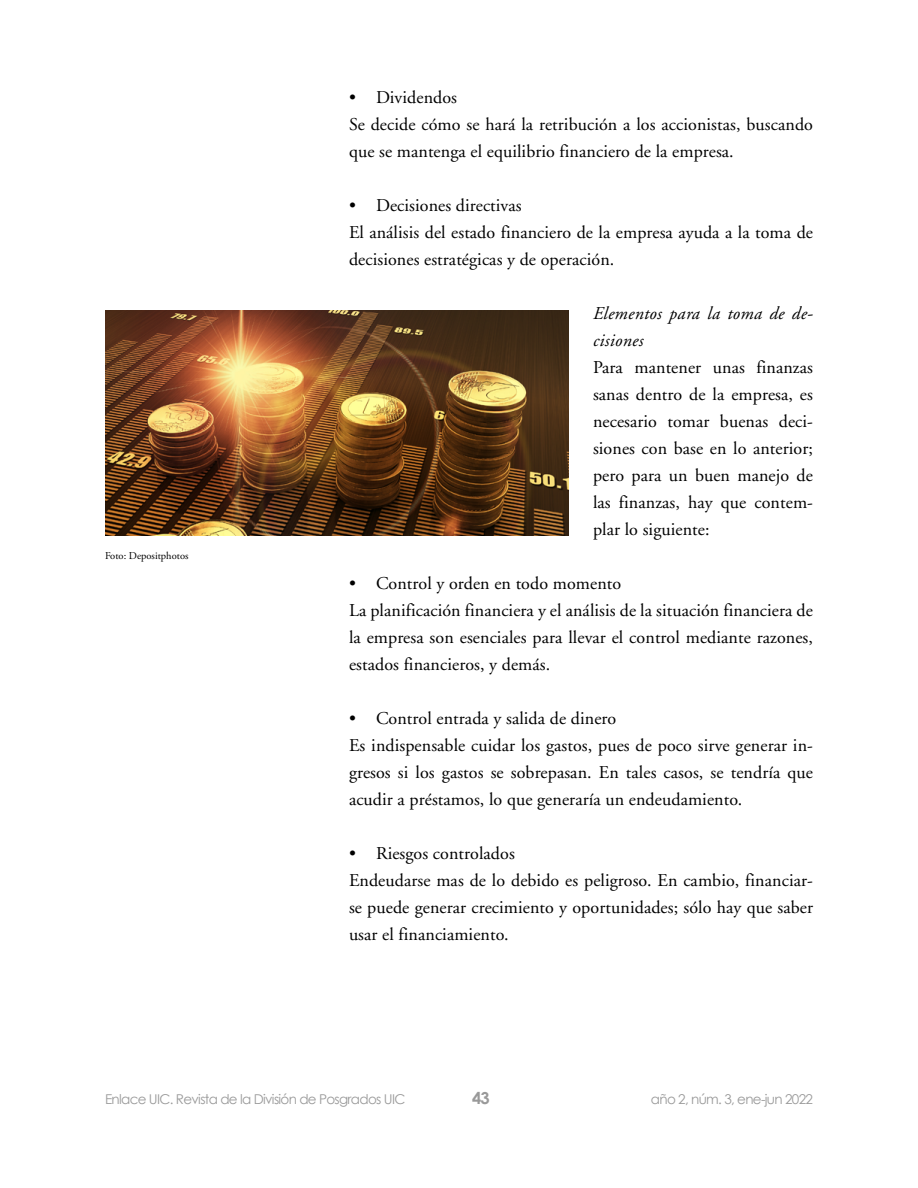
<style>
.page{position:relative;width:918px;height:1188px;background:#fff}
.page>*{position:absolute;margin:0;border:0;box-sizing:border-box;transform-origin:0 0}
.t1{font:18px/27px "Adobe Garamond";letter-spacing:.005em;color:#000}
.t2{font:italic 18px/27px "Adobe Garamond";letter-spacing:.02em;color:#000}
.t3{font:700 16.5px "Century Gothic";color:#999}
.t4{font:13.5px "Century Gothic";letter-spacing:-.05em;color:#999}
.t5{font:10.5px "Adobe Garamond Pro";color:#000}
</style>
<div class="page">
<img style="left:105px;top:310px;width:464px;height:226px">
<p class="t5" style="left:105px;top:549px;width:85px">Foto: Depositphotos</p>
<p class="t1" style="left:349px;top:84px;width:466px">• Dividendos<br>Se decide cómo se hará la retribución a los accionistas, buscando que se mantenga el equilibrio financiero de la empresa.</p>
<p class="t1" style="left:349px;top:192px;width:466px">• Decisiones directivas<br>El análisis del estado financiero de la empresa ayuda a la toma de decisiones estratégicas y de operación.</p>
<p class="t2" style="left:593px;top:301px;width:222px">Elementos para la toma de de&shy;cisiones</p>
<p class="t1" style="left:593px;top:354px;width:222px;text-align:justify">Para mantener unas finanzas sanas dentro de la empresa, es necesario tomar buenas deci&shy;siones con base en lo anterior; pero para un buen manejo de las finanzas, hay que contem&shy;plar lo siguiente:</p>
<p class="t1" style="left:349px;top:570px;width:466px">• Control y orden en todo momento<br>La planificación financiera y el análisis de la situación financiera de la empresa son esenciales para llevar el control mediante razones, estados financieros, y demás.</p>
<p class="t1" style="left:349px;top:705px;width:466px">• Control entrada y salida de dinero<br>Es indispensable cuidar los gastos, pues de poco sirve generar in&shy;gresos si los gastos se sobrepasan. En tales casos, se tendría que acudir a préstamos, lo que generaría un endeudamiento.</p>
<p class="t1" style="left:349px;top:840px;width:466px">• Riesgos controlados<br>Endeudarse mas de lo debido es peligroso. En cambio, financiar&shy;se puede generar crecimiento y oportunidades; sólo hay que saber usar el financiamiento.</p>
<p class="t4" style="left:105px;top:1091px;width:302px">Enlace UIC. Revista de la División de Posgrados UIC</p>
<p class="t3" style="left:472px;top:1087px;width:19px">43</p>
<p class="t4" style="left:651px;top:1091px;width:164px">año 2, núm. 3, ene-jun 2022</p>
</div>
